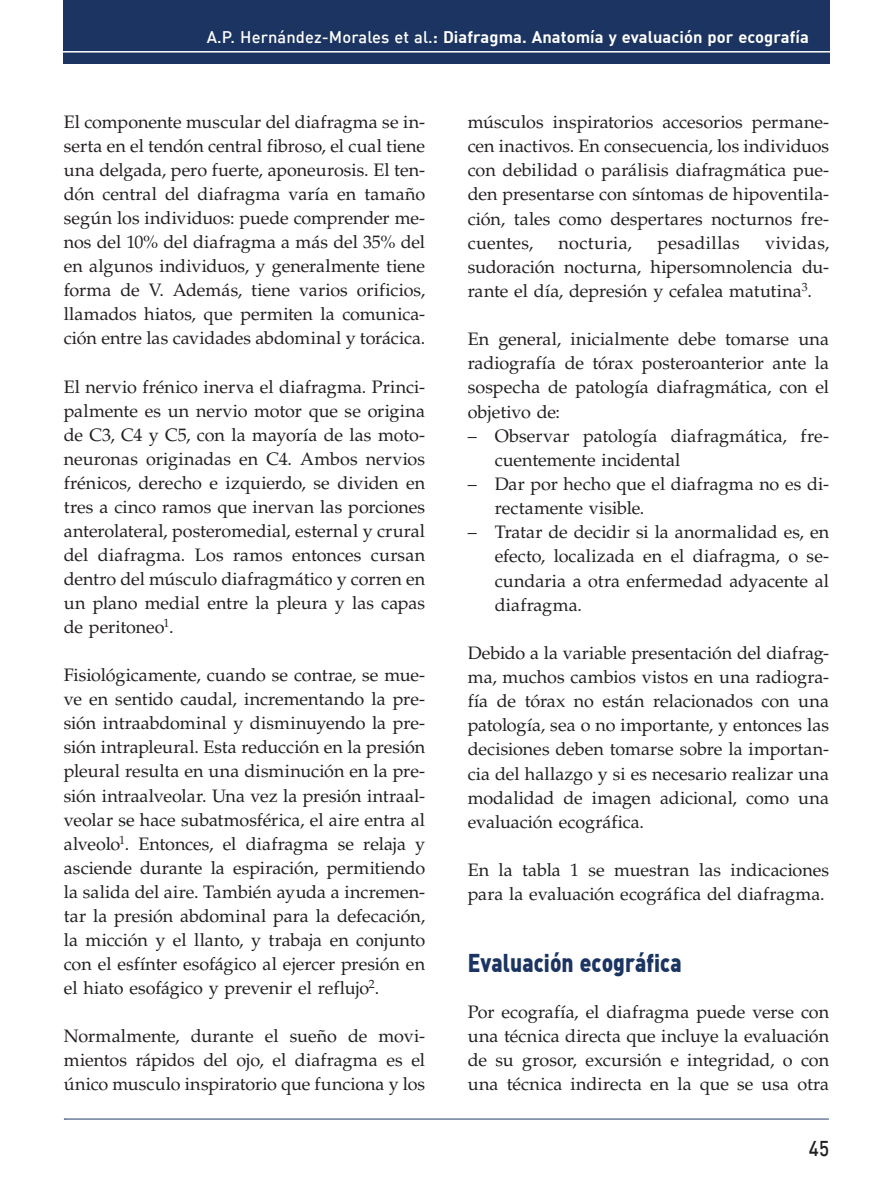
<style>
.page{position:relative;width:893px;height:1191px;background:#fff}
.page>*{position:absolute;margin:0;border:0;box-sizing:border-box;transform-origin:0 0}
.t1{font:900 25.2px "DIN";letter-spacing:.005em;color:#1b3461;scale:.83 1}
.t2{font:500 21px "DIN";color:#231f20;scale:.9 1}
.t3{font:18px/24px "Palatino LT Std";color:#231f20;text-align:justify}
.t4{font:18px "Palatino LT Std";letter-spacing:.02em;color:#231f20}
.t5{font:700 16.5px "DIN";letter-spacing:.005em;color:#fff}
.s1{font-weight:500}
</style>
<div class="page">
<div style="left:59px;top:1114px;width:772px;height:7px;background:#1b3461;opacity:.4"></div>
<div style="left:64px;top:0;width:766px;height:64px;background:#1b3461"></div>
<hr style="left:60px;top:51px;width:774px;height:2px;background:#fff">
<p class="t5" style="left:207px;top:26px;width:604px"><span class="s1">A.P. Hernández-Morales et al.</span>: Diafragma. Anatomía y evaluación por ecografía</p>
<p class="t3" style="left:64px;top:110px;width:363px">El componente muscular del diafragma se in&shy;serta en el tendón central fibroso, el cual tiene una delgada, pero fuerte, aponeurosis. El ten&shy;dón central del diafragma varía en tamaño según los individuos: puede comprender me&shy;nos del 10% del diafragma a más del 35% del en algunos individuos, y generalmente tiene forma de V. Además, tiene varios orificios, llamados hiatos, que permiten la comunica&shy;ción entre las cavidades abdominal y torácica.</p>
<p class="t3" style="left:64px;top:375px;width:363px">El nervio frénico inerva el diafragma. Princi&shy;palmente es un nervio motor que se origina de C3, C4 y C5, con la mayoría de las moto&shy;neuronas originadas en C4. Ambos nervios frénicos, derecho e izquierdo, se dividen en tres a cinco ramos que inervan las porciones anterolateral, posteromedial, esternal y crural del diafragma. Los ramos entonces cursan dentro del músculo diafragmático y corren en un plano medial entre la pleura y las capas de peritoneo<sup>1</sup>.</p>
<p class="t3" style="left:64px;top:663px;width:363px">Fisiológicamente, cuando se contrae, se mue&shy;ve en sentido caudal, incrementando la pre&shy;sión intraabdominal y disminuyendo la pre&shy;sión intrapleural. Esta reducción en la presión pleural resulta en una disminución en la pre&shy;sión intraalveolar. Una vez la presión intraal&shy;veolar se hace subatmosférica, el aire entra al alveolo<sup>1</sup>. Entonces, el diafragma se relaja y asciende durante la espiración, permitiendo la salida del aire. También ayuda a incremen&shy;tar la presión abdominal para la defecación, la micción y el llanto, y trabaja en conjunto con el esfínter esofágico al ejercer presión en el hiato esofágico y prevenir el reflujo<sup>2</sup>.</p>
<p class="t3" style="left:64px;top:1024px;width:363px">Normalmente, durante el sueño de movi&shy;mientos rápidos del ojo, el diafragma es el único musculo inspiratorio que funciona y los</p>
<p class="t3" style="left:468px;top:110px;width:363px">músculos inspiratorios accesorios permane&shy;cen inactivos. En consecuencia, los individuos con debilidad o parálisis diafragmática pue&shy;den presentarse con síntomas de hipoventila&shy;ción, tales como despertares nocturnos fre&shy;cuentes,</p>
<p class="t3" style="left:468px;top:231px;width:363px;text-indent:297px">vividas, sudoración nocturna, hipersomnolencia du&shy;rante el día, depresión y cefalea matutina<sup>3</sup>.</p>
<p class="t3" style="left:468px;top:327px;width:363px">En general, inicialmente debe tomarse una radiografía de tórax posteroanterior ante la sospecha de patología diafragmática, con el objetivo de:</p>
<p class="t3" style="left:495px;top:424px;width:336px;text-indent:-27px">– Observar patología diafragmática, fre&shy;cuentemente incidental</p>
<p class="t3" style="left:495px;top:472px;width:336px;text-indent:-27px">– Dar por hecho que el diafragma no es di&shy;rectamente visible.</p>
<p class="t3" style="left:495px;top:520px;width:336px;text-indent:-27px">– Tratar de decidir si la anormalidad es, en efecto, localizada en el diafragma, o se&shy;cundaria a otra enfermedad adyacente al diafragma.</p>
<p class="t3" style="left:468px;top:641px;width:363px">Debido a la variable presentación del diafrag&shy;ma, muchos cambios vistos en una radiogra&shy;fía de tórax no están relacionados con una patología, sea o no importante, y entonces las decisiones deben tomarse sobre la importan&shy;cia del hallazgo y si es necesario realizar una modalidad de imagen adicional, como una evaluación ecográfica.</p>
<p class="t3" style="left:468px;top:858px;width:363px">En la tabla 1 se muestran las indicaciones para la evaluación ecográfica del diafragma.</p>
<p class="t4" style="left:559px;top:232px;width:75px">nocturia,</p>
<p class="t4" style="left:657px;top:232px;width:84px">pesadillas</p>
<h1 class="t1" style="left:468px;top:946px;width:259px">Evaluación ecográfica</h1>
<p class="t3" style="left:468px;top:999px;width:363px">Por ecografía, el diafragma puede verse con una técnica directa que incluye la evaluación de su grosor, excursión e integridad, o con una técnica indirecta en la que se usa otra</p>
<p class="t2" style="left:809px;top:1135px;width:24px">45</p>
</div>
